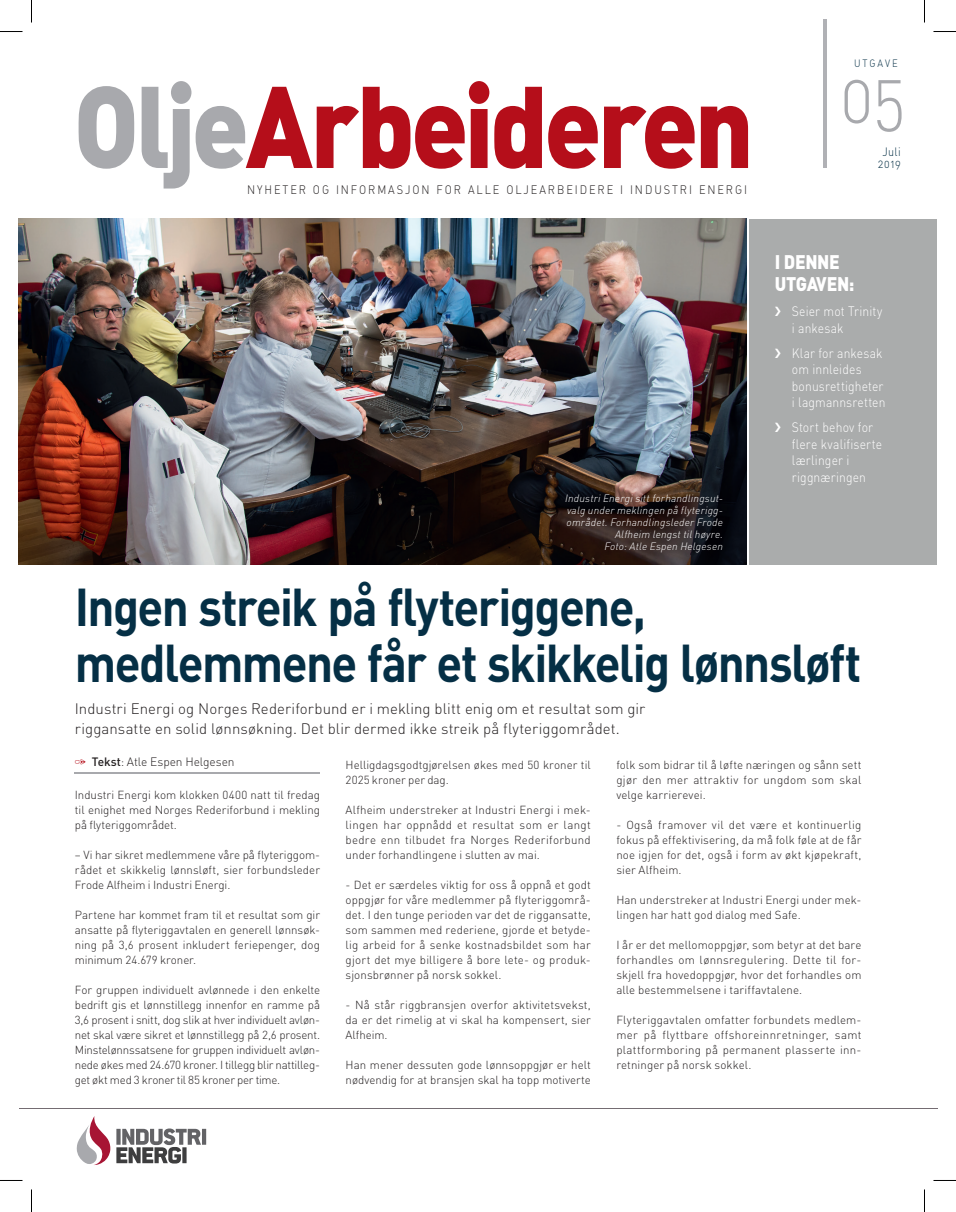
<style>
.page{position:relative;width:956px;height:1212px;background:#fff}
.page>*{position:absolute;margin:0;border:0;box-sizing:border-box;transform-origin:0 0}
.t1{font:114px "DIN Black Alternate";letter-spacing:-.04em;color:#b50e1a;scale:.9 1}
.t2{font:71.85px "DIN Light Alternate";color:#a8a9ad;scale:.9 1}
.t3{font:700 52.5px/55.5px "DIN";letter-spacing:-.035em;color:#052f45;scale:.9 1}
.t4{font:900 19.5px/22.5px "DIN";letter-spacing:-.02em;color:#fff;scale:.9 1}
.t5{font:15px/19.5px "DIN Light Alternate";letter-spacing:.005em;color:#231f20}
.t6{font:300 13.5px/16.5px "DIN";letter-spacing:.01em;color:#fff;scale:.9 1}
.t7{font:12.15px "DIN Light Alternate";letter-spacing:.175em;color:#231f20;scale:.9 1}
.t8{font:300 12px "DIN";letter-spacing:-.01em;color:#231f20}
.t9{font:12px/12px "DIN Light Alternate";letter-spacing:.055em;color:#052f45;text-align:center;scale:.9 1}
.t10{font:300 11.55px/15px "DIN";letter-spacing:.005em;color:#231f20;text-align:justify}
.t11{font:italic 300 10.5px/12px "DIN";letter-spacing:.02em;color:#fff;text-align:right}
.t12{font:10.5px "DIN Light Alternate";letter-spacing:.2em;color:#052f45;scale:.9 1}
.s1{color:#a8a9ad}
.s2{color:#b50e1a}
.s3{font-weight:500}
</style>
<div class="page">
<hr style="left:823px;top:19px;width:3px;height:149px;background:#b0b1b5">
<svg style="left:64px;top:1108px;width:159px;height:57px"></svg>
<div style="left:182px;top:1146px;width:5px;height:16px;background:#3e3e3f"></div>
<hr style="left:19px;top:1107px;width:918px;height:1px;background:#746c72">
<hr style="left:75px;top:772px;width:245px;height:1px;background:#a8a9ad">
<img style="left:19px;top:219px;width:728px;height:345px">
<div style="left:749px;top:219px;width:188px;height:345px;background:#aaacac"></div>
<svg style="left:0;top:31px;width:22px;height:1px"></svg>
<svg style="left:933px;top:31px;width:23px;height:1px"></svg>
<svg style="left:31px;top:0;width:1px;height:22px"></svg>
<svg style="left:31px;top:1189px;width:1px;height:22px"></svg>
<svg style="left:924px;top:0;width:1px;height:22px"></svg>
<svg style="left:924px;top:1189px;width:1px;height:22px"></svg>
<h1 class="t1" style="left:74px;top:50px;width:757px"><span class="s1">Olje</span>Arbeideren</h1>
<p class="t7" style="left:247px;top:182px;width:557px">NYHETER OG INFORMASJON FOR ALLE OLJEARBEIDERE I INDUSTRI ENERGI</p>
<p class="t11" style="left:565px;top:492px;width:159px">Industri Energi sitt forhandlingsut&shy;valg under meklingen på flyterigg&shy;området. Forhandlingsleder Frode<br>Alfheim lengst til høyre.<br>Foto: Atle Espen Helgesen</p>
<p class="t12" style="left:854px;top:56px;width:50px">UTGAVE</p>
<h2 class="t2" style="left:840px;top:53px;width:75px">05</h2>
<p class="t9" style="left:878px;top:145px;width:27px">Juli<br>2019</p>
<h3 class="t4" style="left:775px;top:249px;width:90px">I DENNE<br>UTGAVEN:</h3>
<p class="t6" style="left:792px;top:303px;width:102px">Seier mot Trinity i ankesak</p>
<p class="t6" style="left:792px;top:344px;width:106px">Klar for ankesak om innleides bonusrettigheter i lagmannsretten</p>
<p class="t6" style="left:792px;top:419px;width:102px">Stort behov for flere kvalifiserte lærlinger i riggnæringen</p>
<h3 class="t3" style="left:75px;top:577px;width:876px">Ingen streik på flyteriggene, medlemmene får et skikkelig lønnsløft</h3>
<p class="t5" style="left:75px;top:698px;width:572px">Industri Energi og Norges Rederiforbund er i mekling blitt enig om et resultat som gir riggansatte en solid lønnsøkning. Det blir dermed ikke streik på flyteriggområdet.</p>
<p class="t8" style="left:75px;top:753px;width:161px"><span class="s2">✑</span> <span class="s3">Tekst</span>: Atle Espen Helgesen</p>
<p class="t10" style="left:75px;top:787px;width:247px">Industri Energi kom klokken 0400 natt til fredag til enighet med Norges Rederiforbund i mekling på flyteriggområdet.</p>
<p class="t10" style="left:75px;top:847px;width:247px">– Vi har sikret medlemmene våre på flyteriggom&shy;rådet et skikkelig lønnsløft, sier forbundsleder Frode Alfheim i Industri Energi.</p>
<p class="t10" style="left:75px;top:907px;width:247px">Partene har kommet fram til et resultat som gir ansatte på flyteriggavtalen en generell lønnsøk&shy;ning på 3,6 prosent inkludert feriepenger, dog minimum 24.679 kroner.</p>
<p class="t10" style="left:75px;top:982px;width:247px">For gruppen individuelt avlønnede i den enkelte bedrift gis et lønnstillegg innenfor en ramme på 3,6 prosent i snitt, dog slik at hver individuelt avløn&shy;net skal være sikret et lønnstillegg på 2,6 prosent.<br>Minstelønnssatsene for gruppen individuelt avløn&shy;nede økes med 24.670 kroner. I tillegg blir nattilleg&shy;get økt med 3 kroner til 85 kroner per time.</p>
<p class="t10" style="left:616px;top:757px;width:247px">folk som bidrar til å løfte næringen og sånn sett gjør den mer attraktiv for ungdom som skal velge karrierevei.</p>
<p class="t10" style="left:616px;top:817px;width:247px">- Også framover vil det være et kontinuerlig fokus på effektivisering, da må folk føle at de får noe igjen for det, også i form av økt kjøpekraft, sier Alfheim.</p>
<p class="t10" style="left:616px;top:892px;width:247px">Han understreker at Industri Energi under mek&shy;lingen har hatt god dialog med Safe.</p>
<p class="t10" style="left:616px;top:937px;width:247px">I år er det mellomoppgjør, som betyr at det bare forhandles om lønnsregulering. Dette til for&shy;skjell fra hovedoppgjør, hvor det forhandles om alle bestemmelsene i tariffavtalene.</p>
<p class="t10" style="left:616px;top:1012px;width:247px">Flyteriggavtalen omfatter forbundets medlem&shy;mer på flyttbare offshoreinnretninger, samt plattformboring på permanent plasserte inn&shy;retninger på norsk sokkel.</p>
<p class="t10" style="left:346px;top:757px;width:247px">Helligdagsgodtgjørelsen økes med 50 kroner til<br>2025 kroner per dag.</p>
<p class="t10" style="left:346px;top:802px;width:247px">Alfheim understreker at Industri Energi i mek&shy;lingen har oppnådd et resultat som er langt bedre enn tilbudet fra Norges Rederiforbund under forhandlingene i slutten av mai.</p>
<p class="t10" style="left:346px;top:877px;width:247px">- Det er særdeles viktig for oss å oppnå et godt oppgjør for våre medlemmer på flyteriggområ&shy;det. I den tunge perioden var det de riggansatte, som sammen med rederiene, gjorde et betyde&shy;lig arbeid for å senke kostnadsbildet som har gjort det mye billigere å bore lete- og produk&shy;sjonsbrønner på norsk sokkel.</p>
<p class="t10" style="left:346px;top:997px;width:247px">- Nå står riggbransjen overfor aktivitetsvekst, da er det rimelig at vi skal ha kompensert, sier Alfheim.</p>
<p class="t10" style="left:346px;top:1057px;width:247px">Han mener dessuten gode lønnsoppgjør er helt nødvendig for at bransjen skal ha topp motiverte</p>
</div>
